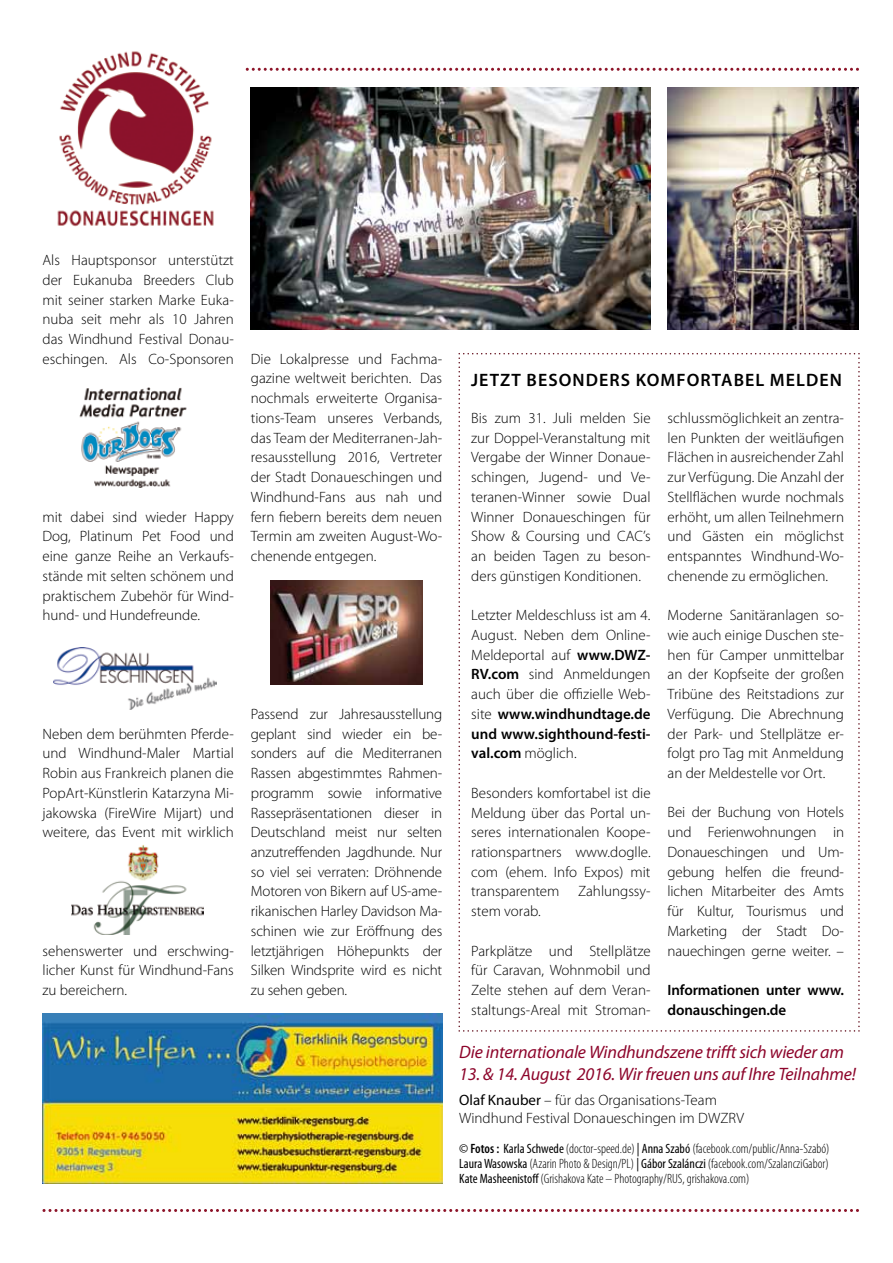
<style>
.page{position:relative;width:893px;height:1263px;background:#fff}
.page>*{position:absolute;margin:0;border:0;box-sizing:border-box;transform-origin:0 0}
.t1{font:italic 18px "Myriad Pro";letter-spacing:-.01em;color:#8d052b}
.t2{font:600 18px "Myriad Pro";letter-spacing:.06em;color:#000}
.t3{font:300 15px/19.8px "Myriad Pro";color:#000;text-align:justify}
.t4{font:600 15px/19.6px "Myriad Pro";letter-spacing:-.01em;color:#000}
.t5{font:300 condensed 13.5px/15px "Myriad Pro";color:#000;text-align:justify}
.s1{font-weight:600}
.s2{font-weight:400}
.s3{font-weight:400;font-stretch:normal}
</style>
<div class="page">
<svg style="left:458px;top:353px;width:402px;height:679px"></svg>
<svg style="left:246px;top:68px;width:613px;height:3px"></svg>
<svg style="left:57px;top:51px;width:157px;height:176px"></svg>
<svg style="left:42px;top:1209px;width:817px;height:3px"></svg>
<img style="left:43px;top:1013px;width:399px;height:171px">
<img style="left:53px;top:647px;width:163px;height:62px">
<img style="left:72px;top:845px;width:131px;height:89px">
<img style="left:270px;top:581px;width:153px;height:103px">
<img style="left:668px;top:88px;width:191px;height:241px">
<img style="left:251px;top:88px;width:400px;height:241px">
<img style="left:79px;top:387px;width:108px;height:100px">
<p class="t3" style="left:43px;top:250px;width:193px">Als Hauptsponsor unterstützt</p>
<p class="t3" style="left:43px;top:270px;width:193px">der Eukanuba Breeders Club</p>
<p class="t3" style="left:43px;top:290px;width:193px">mit seiner starken Marke Euka-</p>
<p class="t3" style="left:43px;top:310px;width:193px">nuba seit mehr als 10 Jahren</p>
<p class="t3" style="left:43px;top:329px;width:193px">das Windhund Festival Donau-</p>
<p class="t3" style="left:43px;top:349px;width:401px">eschingen. Als Co-Sponsoren Die Lokalpresse und Fachma-</p>
<p class="t3" style="left:251px;top:369px;width:193px">gazine weltweit berichten. Das</p>
<p class="t3" style="left:251px;top:388px;width:193px">nochmals erweiterte Organisa-</p>
<p class="t3" style="left:251px;top:408px;width:193px">tions-Team unseres Verbands,</p>
<p class="t3" style="left:251px;top:428px;width:193px">das Team der Mediterranen-Jah-</p>
<p class="t3" style="left:251px;top:448px;width:193px">resausstellung 2016, Vertreter</p>
<p class="t3" style="left:251px;top:467px;width:193px">der Stadt Donaueschingen und</p>
<p class="t3" style="left:251px;top:487px;width:193px">Windhund-Fans aus nah und</p>
<p class="t3" style="left:251px;top:507px;width:193px">fern fiebern bereits dem neuen</p>
<p class="t3" style="left:251px;top:527px;width:193px">Termin am zweiten August-Wo-</p>
<p class="t3" style="left:251px;top:546px;width:127px">chenende entgegen.</p>
<p class="t3" style="left:43px;top:507px;width:193px">mit dabei sind wieder Happy Dog, Platinum Pet Food und eine ganze Reihe an Verkaufs&shy;stände mit selten schönem und praktischem Zubehör für Wind&shy;hund- und Hundefreunde.</p>
<p class="t3" style="left:43px;top:724px;width:193px">Neben dem berühmten Pferde&shy;und Windhund-Maler Martial Robin aus Frankreich planen die PopArt-Künstlerin Katarzyna Mi&shy;jakowska (FireWire Mijart) und weitere, das Event mit wirklich</p>
<p class="t3" style="left:43px;top:941px;width:193px">sehenswerter und erschwing&shy;licher Kunst für Windhund-Fans zu bereichern.</p>
<p class="t3" style="left:251px;top:704px;width:193px">Passend zur Jahresausstellung geplant sind wieder ein be&shy;sonders auf die Mediterranen Rassen abgestimmtes Rahmen&shy;programm sowie informative Rassepräsentationen dieser in Deutschland meist nur selten anzutreffenden Jagdhunde. Nur so viel sei verraten: Dröhnende Motoren von Bikern auf US-ame&shy;rikanischen Harley Davidson Ma&shy;schinen wie zur Eröffnung des letztjährigen Höhepunkts der Silken Windsprite wird es nicht zu sehen geben.</p>
<p class="t2" style="left:471px;top:370px;width:372px">JETZT BESONDERS KOMFORTABEL MELDEN</p>
<p class="t3" style="left:471px;top:408px;width:181px">Bis zum 31. Juli melden Sie zur Doppel-Veranstaltung mit Vergabe der Winner Donaue&shy;schingen, Jugend- und Ve&shy;teranen-Winner sowie Dual Winner Donaueschingen für Show &amp; Coursing und CAC’s an beiden Tagen zu beson&shy;ders günstigen Konditionen.</p>
<p class="t3" style="left:471px;top:606px;width:181px">Letzter Meldeschluss ist am 4.<br>August. Neben dem Online-Meldeportal auf <span class="s1">www.DWZ-RV.com</span> sind Anmeldungen auch über die offizielle Web&shy;site <span class="s1">www.windhundtage.de und www.sighthound-festi&shy;val.com</span> möglich.</p>
<p class="t3" style="left:471px;top:783px;width:181px">Besonders komfortabel ist die Meldung über das Portal un&shy;seres internationalen Koope&shy;rationspartners www.doglle. com (ehem. Info Expos) mit transparentem Zahlungssy&shy;stem vorab.</p>
<p class="t3" style="left:471px;top:941px;width:181px">Parkplätze und Stellplätze für Caravan, Wohnmobil und Zelte stehen auf dem Veran&shy;staltungs-Areal mit Stroman-</p>
<p class="t3" style="left:668px;top:408px;width:178px">schlussmöglichkeit an zentra&shy;len Punkten der weitläufigen Flächen in ausreichender Zahl zur Verfügung. Die Anzahl der Stellflächen wurde nochmals erhöht, um allen Teilnehmern und Gästen ein möglichst entspanntes Windhund-Wo&shy;chenende zu ermöglichen.</p>
<p class="t3" style="left:668px;top:605px;width:178px">Moderne Sanitäranlagen so&shy;wie auch einige Duschen ste&shy;hen für Camper unmittelbar an der Kopfseite der großen Tribüne des Reitstadions zur Verfügung. Die Abrechnung der Park- und Stellplätze er&shy;folgt pro Tag mit Anmeldung an der Meldestelle vor Ort.</p>
<p class="t3" style="left:668px;top:803px;width:178px">Bei der Buchung von Hotels und Ferienwohnungen in Donaueschingen und Um&shy;gebung helfen die freund&shy;lichen Mitarbeiter des Amts für Kultur, Tourismus und Marketing der Stadt Do&shy;nauechingen gerne weiter. –</p>
<p class="t4" style="left:668px;top:980px;width:178px">Informationen unter www. donauschingen.de</p>
<p class="t1" style="left:459px;top:1042px;width:386px">Die internationale Windhundszene trifft sich wieder am</p>
<p class="t1" style="left:459px;top:1064px;width:398px">13. &amp; 14. August 2016. Wir freuen uns auf Ihre Teilnahme!</p>
<p class="t3" style="left:459px;top:1091px;width:286px;line-height:18px"><span class="s2">Olaf Knauber</span> – für das Organisations-Team<br>Windhund Festival Donaueschingen im DWZRV</p>
<p class="t5" style="left:459px;top:1141px;width:372px"><span class="s3">©</span> <span class="s1">Fotos :</span> <span class="s2">Karla Schwede</span> (doctor-speed.de) <span class="s2">| Anna Szabó</span> (facebook.com/public/Anna-Szabó)<br><span class="s2">Laura Wasowska</span> (Azarin Photo &amp; Design/PL) <span class="s2">| Gábor Szalánczi</span> (facebook.com/SzalancziGabor)<br><span class="s2">Kate Masheenistoff</span> (Grishakova Kate – Photography/RUS, grishakova.com)</p>
</div>
